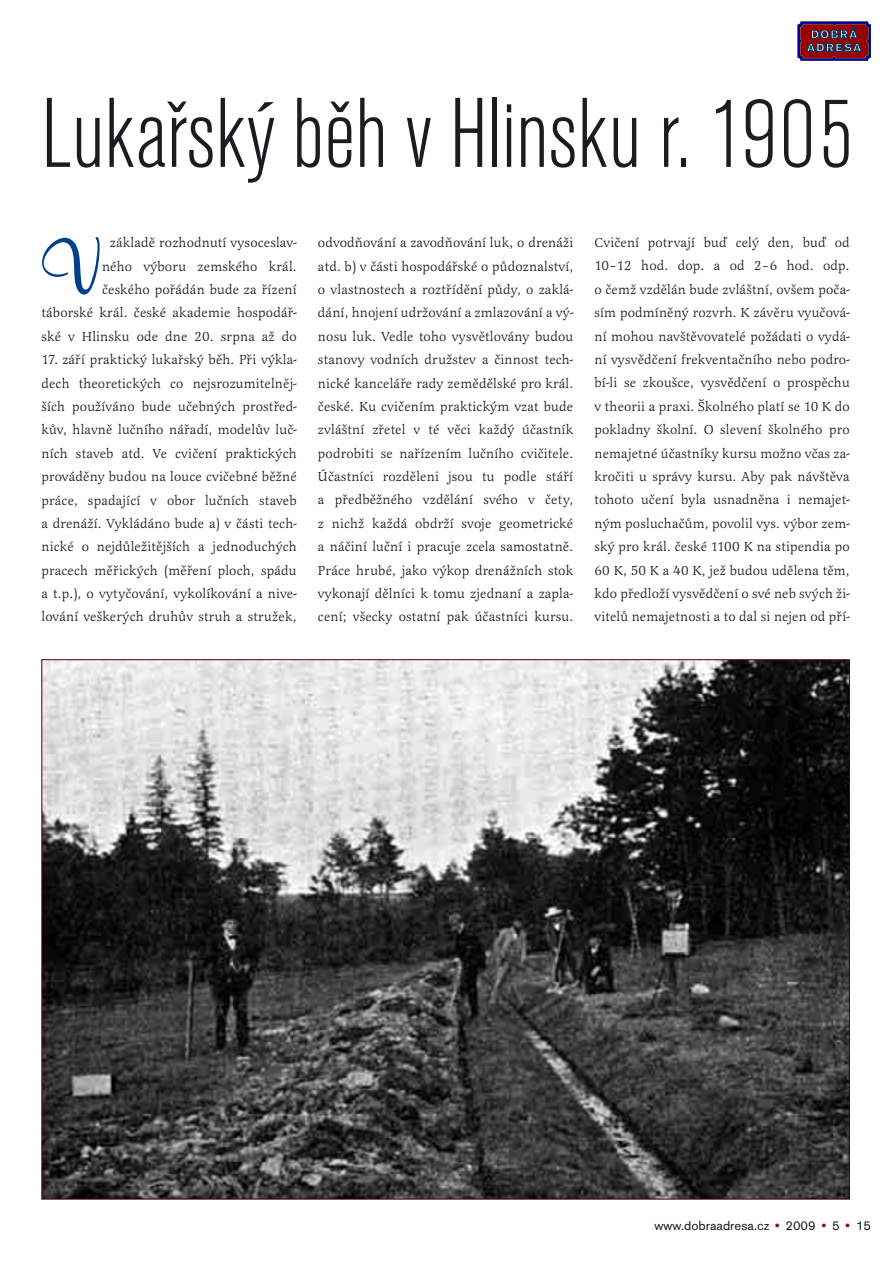
<style>
.page{position:relative;width:893px;height:1262px;background:#fff}
.page>*{position:absolute;margin:0;border:0;box-sizing:border-box;transform-origin:0 0}
.t1{font:103.5px "Accius TCE Ligh Cond";color:#1b1c20}
.t2{font:83.7px "Murray Hil DCE";color:#00408a}
.t3{font:13.5px/23.4px "Latienne TCE";letter-spacing:.01em;color:#1b1c20;text-align:justify}
.t4{font:13.5px "Accius TCE";color:#1b1c20}
.s1{color:#9c0003}
</style>
<div class="page">
<svg style="left:797px;top:21px;width:74px;height:40px;background:#692442"></svg>
<img style="left:43px;top:661px;width:804px;height:536px">
<h1 class="t1" style="left:41px;top:99px;width:814px">Lukařský běh v Hlinsku r. 1905</h1>
<h2 class="t2" style="left:41px;top:238px;width:62px">V</h2>
<p class="t3" style="left:41px;top:232px;width:257px;text-align:right">základě rozhodnutí vysoceslav-<br>ného výboru zemského král.<br>českého pořádán bude za řízení<br>táborské král. české akademie hospodář&shy;ské v Hlinsku ode dne 20. srpna až do</p>
<p class="t3" style="left:41px;top:349px;width:257px">17. září praktický lukařský běh. Při výkla&shy;dech theoretických co nejsrozumitelněj&shy;ších používáno bude učebných prostřed&shy;kův, hlavně lučního nářadí, modelův luč&shy;ních staveb atd. Ve cvičení praktických prováděny budou na louce cvičebné běžné práce, spadající v obor lučních staveb a drenáží. Vykládáno bude a) v části tech&shy;nické o nejdůležitějších a jednoduchých pracech měřických (měření ploch, spádu a t.p.), o vytyčování, vykolíkování a nive&shy;lování veškerých druhův struh a stružek,</p>
<p class="t3" style="left:318px;top:232px;width:257px">odvodňování a zavodňování luk, o drenáži atd. b) v části hospodářské o půdoznalství, o vlastnostech a roztřídění půdy, o zaklá&shy;dání, hnojení udržování a zmlazování a vý&shy;nosu luk. Vedle toho vysvětlovány budou stanovy vodních družstev a činnost tech&shy;nické kanceláře rady zemědělské pro král. české. Ku cvičením praktickým vzat bude zvláštní zřetel v té věci každý účastník podrobiti se nařízením lučního cvičitele.<br>Účastníci rozděleni jsou tu podle stáří a předběžného vzdělání svého v čety, z nichž každá obdrží svoje geometrické a náčiní luční i pracuje zcela samostatně.<br>Práce hrubé, jako výkop drenážních stok vykonají dělníci k tomu zjednaní a zapla&shy;cení; všecky ostatní pak účastníci kursu.</p>
<p class="t3" style="left:594px;top:232px;width:257px">Cvičení potrvají buď celý den, buď od 10–12 hod. dop. a od 2–6 hod. odp. o čemž vzdělán bude zvláštní, ovšem poča&shy;sím podmíněný rozvrh. K závěru vyučová&shy;ní mohou navštěvovatelé požádati o vydá&shy;ní vysvědčení frekventačního nebo podro&shy;bí-li se zkoušce, vysvědčení o prospěchu v theorii a praxi. Školného platí se 10 K do pokladny školní. O slevení školného pro nemajetné účastníky kursu možno včas za&shy;kročiti u správy kursu. Aby pak návštěva tohoto učení byla usnadněna i nemajet&shy;ným posluchačům, povolil vys. výbor zem&shy;ský pro král. české 1100 K na stipendia po 60 K, 50 K a 40 K, jež budou udělena těm, kdo předloží vysvědčení o své neb svých ži&shy;vitelů nemajetnosti a to dal si nejen od pří-</p>
<p class="t4" style="left:654px;top:1220px;width:218px">www.dobraadresa.cz <span class="s1">•</span> 2009 <span class="s1">•</span> 5 <span class="s1">•</span> 15</p>
</div>
